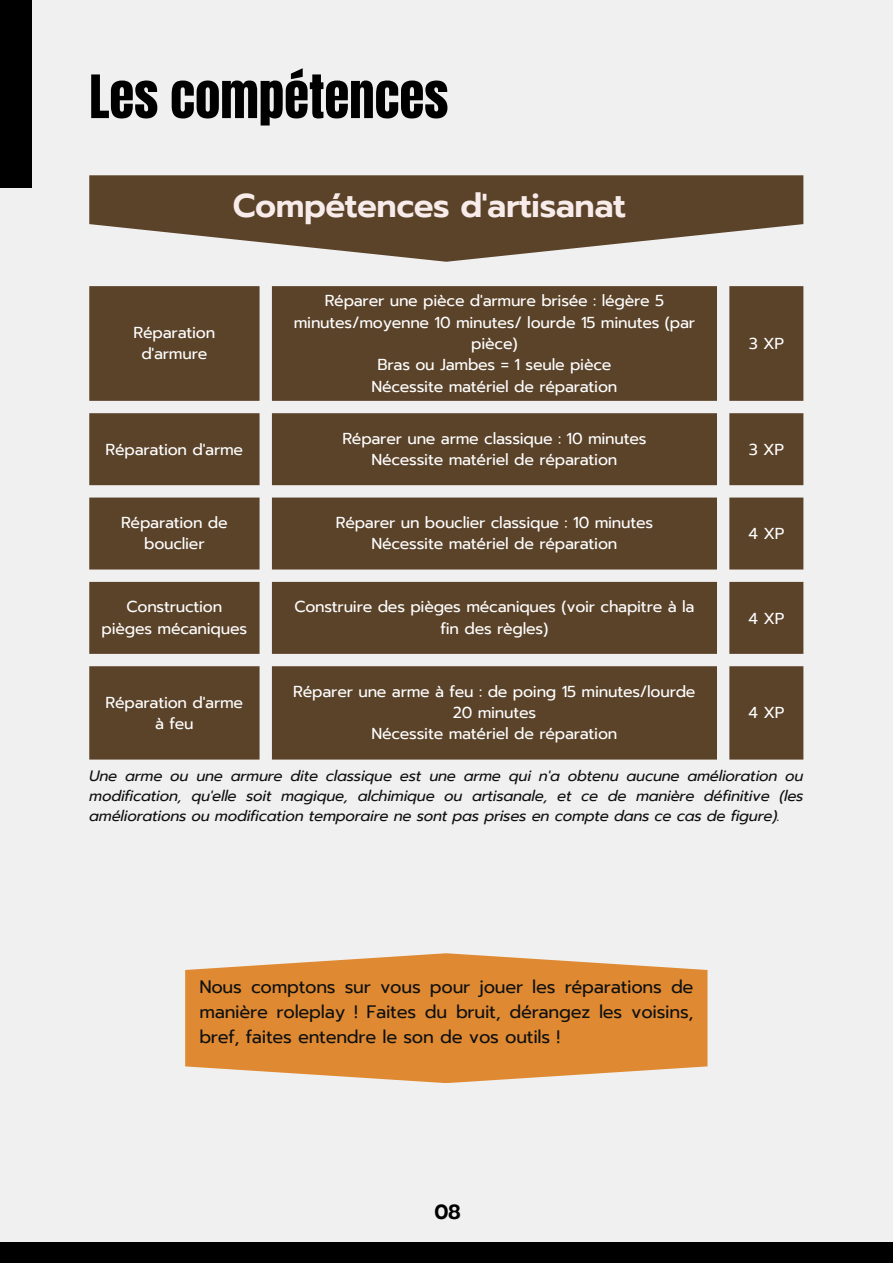
<style>
.page{position:relative;width:893px;height:1264px;background:#fff}
.page>*{position:absolute;margin:0;border:0;box-sizing:border-box;transform-origin:0 0}
.t1{font:50.7px "Anton";color:#000}
.t2{font:600 33px "Prompt";letter-spacing:-.015em;color:#f7ecea}
.t3{font:600 20.4px "Prompt";color:#000}
.t4{font:18px/24.8px "Prompt";letter-spacing:-.015em;color:#101010;text-align:justify}
.t5{font:15.75px/21.3px "Prompt";letter-spacing:-.015em;color:#fff;text-align:center}
.t6{font:italic 15px/20.2px "Prompt";letter-spacing:-.015em;color:#101010;text-align:justify}
</style>
<div class="page">
<div style="left:0;top:0;width:892px;height:1262px;background:#f1f0f0"></div>
<div style="left:0;top:1242px;width:892px;height:20px;background:#000"></div>
<div style="left:0;top:0;width:31px;height:187px;background:#000"></div>
<svg style="left:89px;top:286px;width:714px;height:473px;fill:#5b432a"></svg>
<svg style="left:89px;top:175px;width:714px;height:87px;fill:#5b432a"></svg>
<svg style="left:185px;top:953px;width:522px;height:130px;background:#e1974a"></svg>
<p class="t1" style="left:89px;top:60px;width:360px">Les compétences</p>
<p class="t2" style="left:233px;top:181px;width:395px">Compétences d'artisanat</p>
<p class="t5" style="left:134px;top:322px;width:83px">Réparation d'armure</p>
<p class="t5" style="left:294px;top:290px;width:403px">Réparer une pièce d'armure brisée : légère 5 minutes/moyenne 10 minutes/ lourde 15 minutes (par pièce)</p>
<p class="t5" style="left:377px;top:354px;width:235px">Bras ou Jambes = 1 seule pièce</p>
<p class="t5" style="left:371px;top:376px;width:247px">Nécessite matériel de réparation</p>
<p class="t5" style="left:106px;top:439px;width:139px">Réparation d'arme</p>
<p class="t5" style="left:342px;top:427px;width:306px">Réparer une arme classique : 10 minutes</p>
<p class="t5" style="left:371px;top:449px;width:247px">Nécessite matériel de réparation</p>
<p class="t5" style="left:121px;top:512px;width:108px">Réparation de bouclier</p>
<p class="t5" style="left:336px;top:512px;width:319px">Réparer un bouclier classique : 10 minutes</p>
<p class="t5" style="left:371px;top:533px;width:247px">Nécessite matériel de réparation</p>
<p class="t5" style="left:748px;top:333px;width:37px">3 XP</p>
<p class="t5" style="left:748px;top:439px;width:37px">3 XP</p>
<p class="t5" style="left:748px;top:523px;width:37px">4 XP</p>
<p class="t5" style="left:102px;top:596px;width:147px">Construction pièges mécaniques</p>
<p class="t5" style="left:294px;top:596px;width:401px">Construire des pièges mécaniques (voir chapitre à la fin des règles)</p>
<p class="t5" style="left:748px;top:607px;width:37px">4 XP</p>
<p class="t5" style="left:106px;top:692px;width:139px">Réparation d'arme à feu</p>
<p class="t5" style="left:293px;top:680px;width:404px">Réparer une arme à feu : de poing 15 minutes/lourde<br>20 minutes</p>
<p class="t5" style="left:371px;top:723px;width:247px">Nécessite matériel de réparation</p>
<p class="t5" style="left:748px;top:702px;width:37px">4 XP</p>
<p class="t6" style="left:89px;top:765px;width:715px">Une arme ou une armure dite classique est une arme qui n'a obtenu aucune amélioration ou modification, qu'elle soit magique, alchimique ou artisanale, et ce de manière définitive (les améliorations ou modification temporaire ne sont pas prises en compte dans ce cas de figure).</p>
<p class="t4" style="left:199px;top:975px;width:495px">Nous comptons sur vous pour jouer les réparations de manière roleplay ! Faites du bruit, dérangez les voisins, bref, faites entendre le son de vos outils !</p>
<p class="t3" style="left:434px;top:1197px;width:28px">08</p>
</div>
